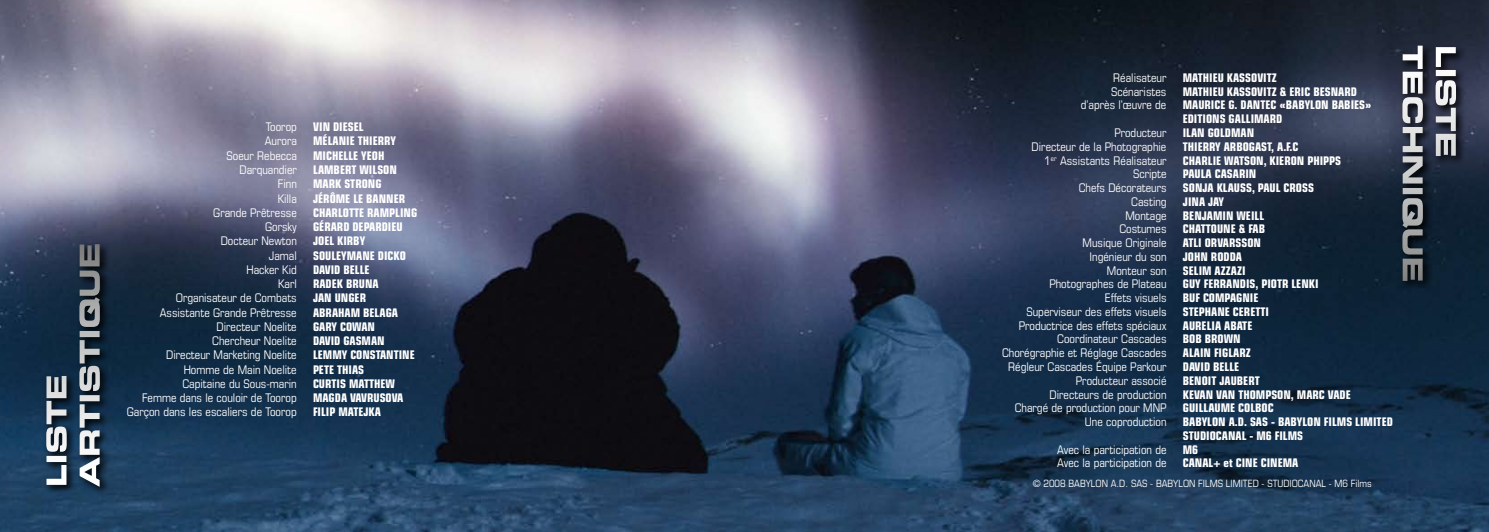
<style>
.page{position:relative;width:1489px;height:532px;background:#fff}
.page>*{position:absolute;margin:0;border:0;box-sizing:border-box;transform-origin:0 0}
.t1{font:27.62px/33.1px "Eurostile Bold Extended Two";color:#fff}
.t2{font:condensed 11.88px "Eurostile";color:#fff}
.t3{font:700 condensed 11.88px/13.8px "Eurostile";color:#fff}
.t4{font:condensed 10px "Eurostile";color:#fff}
</style>
<div class="page">
<img style="left:0;top:0;width:1488px;height:531px">
<svg style="left:43px;top:240px;width:95px;height:291px;background:#142c44"></svg>
<svg style="left:1398px;top:43px;width:90px;height:349px;background:#152436"></svg>
<h1 class="t1" style="left:39px;top:486px;width:242px;rotate:-90deg">LISTE<br>ARTISTIQUE</h1>
<p class="t2" style="left:266px;top:120px;width:33px">Toorop</p>
<p class="t3" style="left:313px;top:120px;width:52px">VIN DIESEL</p>
<p class="t2" style="left:265px;top:134px;width:34px">Aurora</p>
<p class="t3" style="left:313px;top:134px;width:84px">MÉLANIE THIERRY</p>
<p class="t2" style="left:226px;top:148px;width:72px">Soeur Rebecca</p>
<p class="t3" style="left:313px;top:148px;width:73px">MICHELLE YEOH</p>
<p class="t2" style="left:239px;top:162px;width:59px">Darquandier</p>
<p class="t3" style="left:313px;top:163px;width:85px">LAMBERT WILSON</p>
<p class="t2" style="left:278px;top:177px;width:20px">Finn</p>
<p class="t3" style="left:313px;top:177px;width:70px">MARK STRONG</p>
<p class="t2" style="left:278px;top:191px;width:21px">Killa</p>
<p class="t3" style="left:313px;top:191px;width:93px">JÉRÔME LE BANNER</p>
<p class="t2" style="left:213px;top:205px;width:85px">Grande Prêtresse</p>
<p class="t3" style="left:313px;top:205px;width:106px">CHARLOTTE RAMPLING</p>
<p class="t2" style="left:265px;top:219px;width:33px">Gorsky</p>
<p class="t3" style="left:313px;top:220px;width:91px">GÉRARD DEPARDIEU</p>
<p class="t2" style="left:221px;top:234px;width:78px">Docteur Newton</p>
<p class="t3" style="left:313px;top:234px;width:54px">JOEL KIRBY</p>
<p class="t2" style="left:269px;top:248px;width:29px">Jamal</p>
<p class="t3" style="left:313px;top:248px;width:94px">SOULEYMANE DICKO</p>
<p class="t2" style="left:246px;top:262px;width:52px">Hacker Kid</p>
<p class="t3" style="left:313px;top:262px;width:58px">DAVID BELLE</p>
<p class="t2" style="left:278px;top:276px;width:20px">Karl</p>
<p class="t3" style="left:313px;top:277px;width:67px">RADEK BRUNA</p>
<p class="t2" style="left:176px;top:291px;width:122px">Organisateur de Combats</p>
<p class="t3" style="left:313px;top:291px;width:54px">JAN UNGER</p>
<p class="t2" style="left:160px;top:305px;width:138px">Assistante Grande Prêtresse</p>
<p class="t3" style="left:313px;top:305px;width:86px">ABRAHAM BELAGA</p>
<p class="t2" style="left:216px;top:319px;width:82px">Directeur Noelite</p>
<p class="t3" style="left:313px;top:319px;width:64px">GARY COWAN</p>
<p class="t2" style="left:212px;top:333px;width:86px">Chercheur Noelite</p>
<p class="t3" style="left:313px;top:334px;width:73px">DAVID GASMAN</p>
<p class="t2" style="left:166px;top:348px;width:132px">Directeur Marketing Noelite</p>
<p class="t3" style="left:313px;top:348px;width:103px">LEMMY CONSTANTINE</p>
<p class="t2" style="left:184px;top:362px;width:115px">Homme de Main Noelite</p>
<p class="t3" style="left:313px;top:362px;width:53px">PETE THIAS</p>
<p class="t2" style="left:182px;top:376px;width:116px">Capitaine du Sous-marin</p>
<p class="t3" style="left:313px;top:376px;width:83px">CURTIS MATTHEW</p>
<p class="t2" style="left:142px;top:390px;width:156px">Femme dans le couloir de Toorop</p>
<p class="t3" style="left:313px;top:391px;width:92px">MAGDA VAVRUSOVA</p>
<p class="t2" style="left:127px;top:405px;width:171px">Garçon dans les escaliers de Toorop</p>
<p class="t3" style="left:313px;top:405px;width:69px">FILIP MATEJKA</p>
<p class="t2" style="left:1113px;top:71px;width:55px">Réalisateur</p>
<p class="t3" style="left:1182px;top:71px;width:96px">MATHIEU KASSOVITZ</p>
<p class="t2" style="left:1110px;top:84px;width:57px">Scénaristes</p>
<p class="t3" style="left:1182px;top:84px;width:176px">MATHIEU KASSOVITZ &amp; ERIC BESNARD</p>
<p class="t2" style="left:1080px;top:98px;width:87px">d’après l’œuvre de</p>
<p class="t3" style="left:1182px;top:98px;width:16px">MAURICE</p>
<p class="t3" style="left:1228px;top:98px;width:145px">G. DANTEC «BABYLON BABIES»</p>
<p class="t3" style="left:1182px;top:112px;width:12px">EDITIONS</p>
<p class="t3" style="left:1228px;top:112px;width:55px">GALLIMARD</p>
<p class="t2" style="left:1114px;top:126px;width:54px">Producteur</p>
<p class="t3" style="left:1182px;top:126px;width:73px">ILAN GOLDMAN</p>
<p class="t2" style="left:1031px;top:139px;width:136px">Directeur de la Photographie</p>
<p class="t3" style="left:1182px;top:139px;width:117px">THIERRY ARBOGAST, A.F.C</p>
<p class="t2" style="left:1043px;top:153px;width:124px">1<sup>er</sup> Assistants Réalisateur</p>
<p class="t3" style="left:1182px;top:153px;width:160px">CHARLIE WATSON, KIERON PHIPPS</p>
<p class="t2" style="left:1132px;top:167px;width:35px">Scripte</p>
<p class="t3" style="left:1182px;top:167px;width:75px">PAULA CASARIN</p>
<p class="t2" style="left:1078px;top:181px;width:89px">Chefs Décorateurs</p>
<p class="t3" style="left:1182px;top:181px;width:132px">SONJA KLAUSS, PAUL CROSS</p>
<p class="t2" style="left:1131px;top:194px;width:37px">Casting</p>
<p class="t3" style="left:1182px;top:194px;width:43px">JINA JAY</p>
<p class="t2" style="left:1125px;top:208px;width:43px">Montage</p>
<p class="t3" style="left:1182px;top:208px;width:83px">BENJAMIN WEILL</p>
<p class="t2" style="left:1119px;top:222px;width:49px">Costumes</p>
<p class="t3" style="left:1182px;top:222px;width:84px">CHATTOUNE &amp; FAB</p>
<p class="t2" style="left:1082px;top:236px;width:86px">Musique Originale</p>
<p class="t3" style="left:1182px;top:236px;width:80px">ATLI ORVARSSON</p>
<p class="t2" style="left:1089px;top:249px;width:78px">Ingénieur du son</p>
<p class="t3" style="left:1182px;top:249px;width:61px">JOHN RODDA</p>
<p class="t2" style="left:1106px;top:263px;width:61px">Monteur son</p>
<p class="t3" style="left:1182px;top:263px;width:64px">SELIM AZZAZI</p>
<p class="t2" style="left:1049px;top:277px;width:119px">Photographes de Plateau</p>
<p class="t3" style="left:1182px;top:277px;width:137px">GUY FERRANDIS, PIOTR LENKI</p>
<p class="t2" style="left:1104px;top:291px;width:63px">Effets visuels</p>
<p class="t3" style="left:1182px;top:291px;width:77px">BUF COMPAGNIE</p>
<p class="t2" style="left:1026px;top:304px;width:142px">Superviseur des effets visuels</p>
<p class="t3" style="left:1182px;top:304px;width:88px">STEPHANE CERETTI</p>
<p class="t2" style="left:1018px;top:318px;width:149px">Productrice des effets spéciaux</p>
<p class="t3" style="left:1182px;top:318px;width:71px">AURELIA ABATE</p>
<p class="t2" style="left:1057px;top:332px;width:111px">Coordinateur Cascades</p>
<p class="t3" style="left:1182px;top:332px;width:59px">BOB BROWN</p>
<p class="t2" style="left:1001px;top:346px;width:166px">Chorégraphie et Réglage Cascades</p>
<p class="t3" style="left:1182px;top:346px;width:69px">ALAIN FIGLARZ</p>
<p class="t2" style="left:1008px;top:359px;width:160px">Régleur Cascades Équipe Parkour</p>
<p class="t3" style="left:1182px;top:359px;width:58px">DAVID BELLE</p>
<p class="t2" style="left:1075px;top:373px;width:92px">Producteur associé</p>
<p class="t3" style="left:1182px;top:373px;width:78px">BENOIT JAUBERT</p>
<p class="t2" style="left:1049px;top:387px;width:118px">Directeurs de production</p>
<p class="t3" style="left:1182px;top:387px;width:169px">KEVAN VAN THOMPSON, MARC VADE</p>
<p class="t2" style="left:1014px;top:401px;width:153px">Chargé de production pour MNP</p>
<p class="t3" style="left:1182px;top:401px;width:92px">GUILLAUME COLBOC</p>
<p class="t2" style="left:1084px;top:414px;width:83px">Une coproduction</p>
<p class="t3" style="left:1182px;top:414px;width:211px">BABYLON A.D. SAS - BABYLON FILMS LIMITED<br>STUDIOCANAL - M6 FILMS</p>
<p class="t2" style="left:1057px;top:442px;width:111px">Avec la participation de</p>
<p class="t3" style="left:1182px;top:442px;width:17px">M6</p>
<p class="t2" style="left:1057px;top:456px;width:111px">Avec la participation de</p>
<p class="t3" style="left:1182px;top:456px;width:117px">CANAL+ ET CINE CINEMA</p>
<p class="t4" style="left:1032px;top:477px;width:176px">© 2008 BABYLON A.D. SAS - BABYLON Films</p>
<p class="t4" style="left:1225px;top:477px;width:11px">Limited</p>
<p class="t4" style="left:1261px;top:477px;width:112px">- STUDIOCANAL - M6 Films</p>
<h1 class="t1" style="left:1462px;top:45px;width:235px;rotate:90deg">LISTE<br>TECHNIQUE</h1>
</div>
